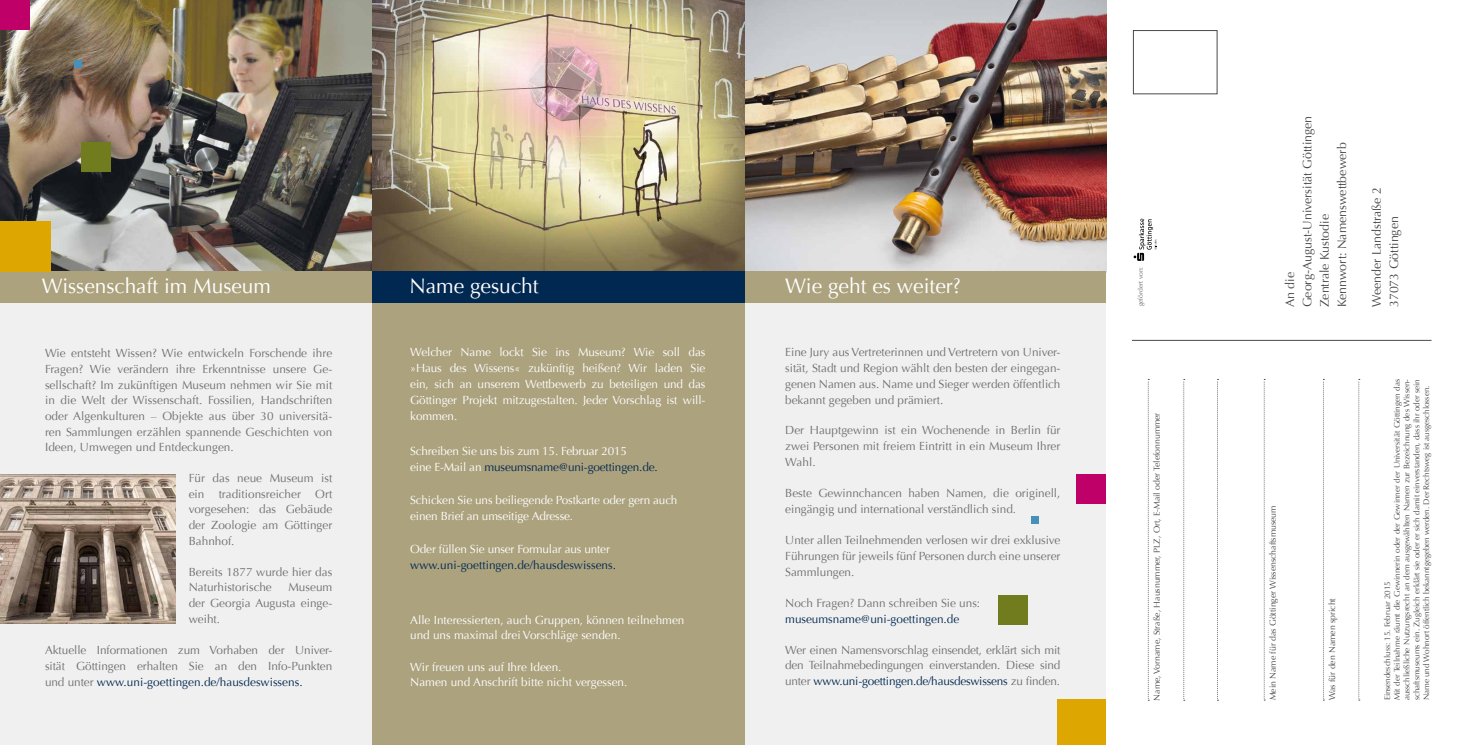
<style>
.page{position:relative;width:1457px;height:745px;background:#fff}
.page>*{position:absolute;margin:0;border:0;box-sizing:border-box;transform-origin:0 0}
.t1{font:21px "Optima";color:#fff}
.t2{font:20.88px "Optima";color:#fff}
.t3{font:12.38px/17.4px "Optima";color:#4a4a49}
.t4{font:11.75px/15.9px "Optima";color:#706f6f;text-align:justify}
.t5{font:11.75px/15.9px "Optima";letter-spacing:-.01em;color:#fff}
.t6{font:11.75px "Optima";letter-spacing:.005em;color:#002851}
.t7{font:8.75px "Optima";letter-spacing:-.005em;color:#4a4a49}
.t8{font:8.12px/9.8px "Optima";letter-spacing:-.005em;color:#4a4a49}
.t9{font:6.75px "Optima";letter-spacing:-.01em;color:#706f6f}
.s1{color:#002851}
</style>
<div class="page">
<img style="left:744px;top:0;width:362px;height:271px">
<img style="left:0;top:0;width:372px;height:271px">
<div style="left:744px;top:293px;width:362px;height:451px;background:#f0f0f0"></div>
<div style="left:0;top:273px;width:372px;height:471px;background:#f0f0f0"></div>
<div style="left:372px;top:0;width:372px;height:744px;background:#aca27e"></div>
<img style="left:372px;top:0;width:372px;height:271px">
<div style="left:0;top:271px;width:372px;height:32px;background:#aca27e"></div>
<div style="left:737px;top:271px;width:369px;height:32px;background:#aca27e"></div>
<div style="left:81px;top:142px;width:30px;height:30px;background:#717c1f"></div>
<div style="left:0;top:221px;width:50px;height:50px;background:#dea600"></div>
<div style="left:0;top:0;width:30px;height:30px;background:#be0068"></div>
<div style="left:74px;top:60px;width:8px;height:8px;background:#4790b9"></div>
<img style="left:0;top:474px;width:176px;height:149px">
<div style="left:998px;top:595px;width:30px;height:30px;background:#717c1f"></div>
<div style="left:1057px;top:699px;width:49px;height:45px;background:#dea600"></div>
<div style="left:1076px;top:474px;width:30px;height:30px;background:#be0068"></div>
<div style="left:1030px;top:516px;width:8px;height:7px;background:#4790b9"></div>
<div style="left:1133px;top:30px;width:84px;height:64px;border:1px solid #4a4a49"></div>
<svg style="left:1133px;top:218px;width:23px;height:43px"></svg>
<hr style="left:1131px;top:340px;width:300px;height:1px;background:#4a4a49">
<svg style="left:1147px;top:379px;width:2px;height:321px"></svg>
<svg style="left:1183px;top:379px;width:1px;height:321px"></svg>
<svg style="left:1263px;top:379px;width:2px;height:321px"></svg>
<svg style="left:1323px;top:379px;width:1px;height:321px"></svg>
<svg style="left:1358px;top:379px;width:1px;height:321px"></svg>
<svg style="left:1217px;top:379px;width:1px;height:321px"></svg>
<div style="left:372px;top:271px;width:372px;height:32px;background:#002851"></div>
<h2 class="t2" style="left:42px;top:274px;width:230px">Wissenschaft im Museum</h2>
<h1 class="t1" style="left:785px;top:274px;width:177px">Wie geht es weiter?</h1>
<h1 class="t1" style="left:409px;top:274px;width:131px">Name gesucht</h1>
<p class="t4" style="left:45px;top:345px;width:289px">Wie entsteht Wissen? Wie entwickeln Forschende ihre Fragen? Wie verändern ihre Erkenntnisse unsere Ge&shy;sellschaft? Im zukünftigen Museum nehmen wir Sie mit in die Welt der Wissenschaft. Fossilien, Handschriften oder Algenkulturen – Objekte aus über 30 universitä&shy;ren Sammlungen erzählen spannende Geschichten von Ideen, Umwegen und Entdeckungen.</p>
<p class="t4" style="left:189px;top:470px;width:145px">Für das neue Museum ist ein traditionsreicher Ort vorgesehen: das Gebäude der Zoologie am Göttinger Bahnhof.</p>
<p class="t4" style="left:189px;top:563px;width:145px">Bereits 1877 wurde hier das<br>Naturhistorische</p>
<p class="t4" style="left:189px;top:579px;width:145px;text-indent:100px">Museum der Georgia Augusta einge&shy;weiht.</p>
<p class="t4" style="left:45px;top:641px;width:289px">Aktuelle Informationen zum Vorhaben der Univer&shy;sität Göttingen erhalten Sie an den Info-Punkten und unter <span class="s1">www.uni-goettingen.de/hausdeswissens.</span></p>
<p class="t5" style="left:410px;top:344px;width:297px;text-align:justify">Welcher Name lockt Sie ins Museum? Wie soll das »Haus des Wissens« zukünftig heißen? Wir laden Sie ein, sich an unserem Wettbewerb zu beteiligen und das Göttinger Projekt mitzugestalten. Jeder Vorschlag ist will&shy;kommen.</p>
<p class="t5" style="left:410px;top:443px;width:249px">Schreiben Sie uns bis zum 15. Februar 2015<br>eine E-Mail an <span class="s1">museumsname@uni-goettingen.de.</span></p>
<p class="t5" style="left:410px;top:492px;width:269px">Schicken Sie uns beiliegende Postkarte oder gern auch einen Brief an umseitige Adresse.</p>
<p class="t5" style="left:410px;top:541px;width:201px">Oder füllen Sie unser Formular aus unter</p>
<p class="t6" style="left:410px;top:557px;width:207px">www.uni-goettingen.de/hausdeswissens.</p>
<p class="t5" style="left:410px;top:611px;width:276px">Alle Interessierten, auch Gruppen, können teilnehmen und uns maximal drei Vorschläge senden.</p>
<p class="t5" style="left:410px;top:658px;width:219px">Wir freuen uns auf Ihre Ideen.<br>Namen und Anschrift bitte nicht vergessen.</p>
<p class="t4" style="left:785px;top:344px;width:277px">Eine Jury aus Vertreterinnen und Vertretern von Univer&shy;sität, Stadt und Region wählt den besten der eingegan&shy;genen Namen aus. Name und Sieger werden öffentlich bekannt gegeben und prämiert.</p>
<p class="t4" style="left:785px;top:422px;width:277px">Der Hauptgewinn ist ein Wochenende in Berlin für zwei Personen mit freiem Eintritt in ein Museum Ihrer Wahl.</p>
<p class="t4" style="left:785px;top:485px;width:277px">Beste Gewinnchancen haben Namen, die originell, eingängig und international verständlich sind.</p>
<p class="t4" style="left:785px;top:532px;width:277px">Unter allen Teilnehmenden verlosen wir drei exklusive Führungen für jeweils fünf Personen durch eine unserer Sammlungen.</p>
<p class="t4" style="left:785px;top:595px;width:196px">Noch Fragen? Dann schreiben Sie uns:</p>
<p class="t6" style="left:785px;top:611px;width:175px">museumsname@uni-goettingen.de</p>
<p class="t4" style="left:785px;top:641px;width:277px">Wer einen Namensvorschlag einsendet, erklärt sich mit den Teilnahmebedingungen einverstanden. Diese sind unter <span class="s1">www.uni-goettingen.de/hausdeswissens</span> zu finden.</p>
<p class="t9" style="left:1136px;top:306px;width:41px;rotate:-90deg">gefördert von:</p>
<p class="t7" style="left:1151px;top:700px;width:289px;rotate:-90deg">Name, Vorname, Straße, Hausnummer, PLZ, Ort, E-Mail oder Telefonnummer</p>
<p class="t3" style="left:1281px;top:307px;width:193px;rotate:-90deg">An die<br>Georg-August-Universität Göttingen<br>Zentrale Kustodie<br>Kennwort: Namenswettbewerb</p>
<p class="t3" style="left:1367px;top:307px;width:121px;rotate:-90deg">Weender Landstraße 2<br>37073 Göttingen</p>
<p class="t7" style="left:1267px;top:700px;width:196px;rotate:-90deg">Mein Name für das Göttinger Wissenschaftsmuseum</p>
<p class="t7" style="left:1327px;top:700px;width:104px;rotate:-90deg">Was für den Namen spricht</p>
<p class="t8" style="left:1382px;top:700px;width:322px;rotate:-90deg">Einsendeschluss: 15. Februar 2015<br>Mit der Teilnahme räumt die Gewinnerin oder der Gewinner der Universität Göttingen das ausschließliche Nutzungsrecht an dem ausgewählten Namen zur Bezeichnung des Wissen&shy;schaftsmuseums ein. Zugleich erklärt sie oder er sich damit einverstanden, dass ihr oder sein Name und Wohnort öffentlich bekanntgegeben werden. Der Rechtsweg ist ausgeschlossen.</p>
</div>
